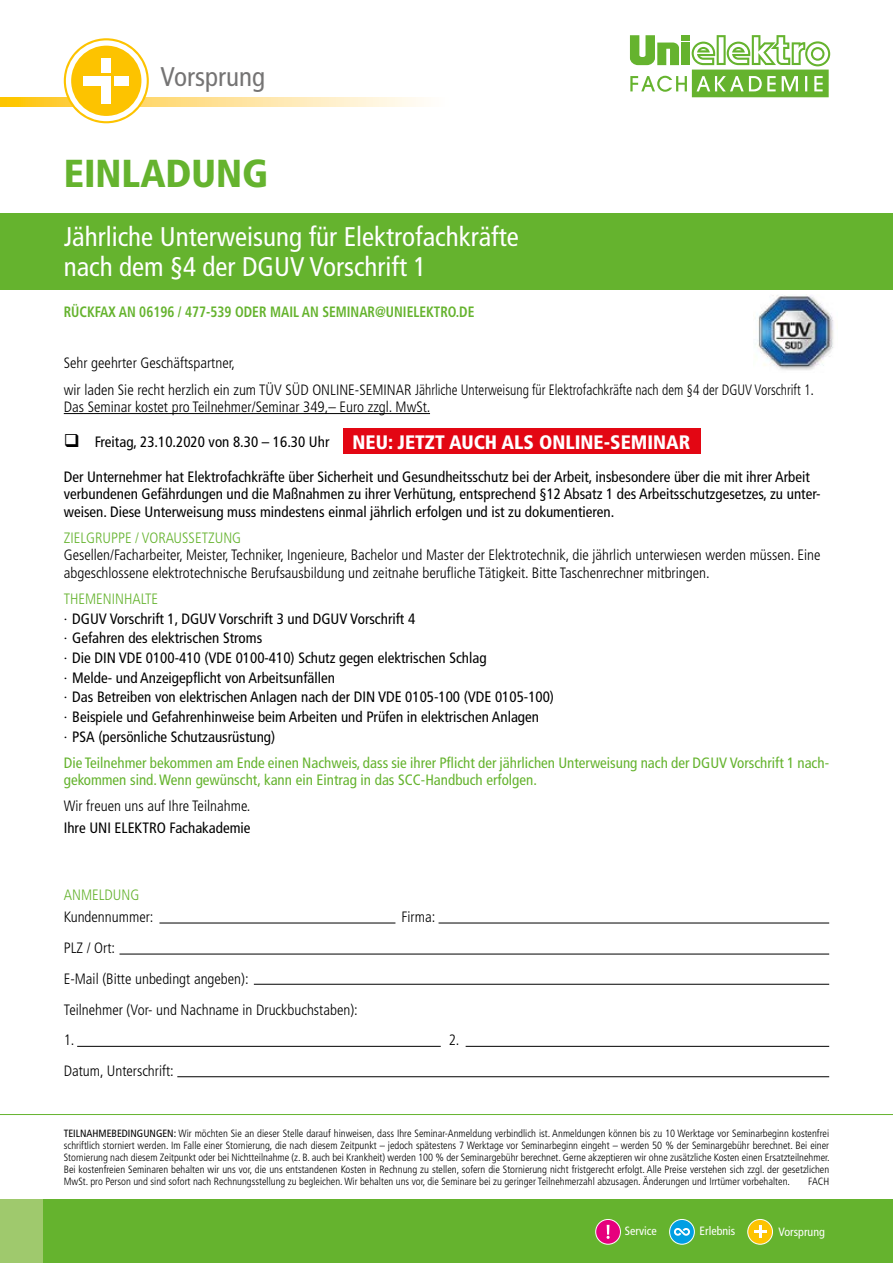
<style>
.page{position:relative;width:893px;height:1263px;background:#fff}
.page>*{position:absolute;margin:0;border:0;box-sizing:border-box;transform-origin:0 0}
.t1{font:900 condensed 39px "Frutiger LT";color:#65b32e}
.t2{font:condensed 27px/30px "Frutiger LT";color:#fff}
.t3{font:condensed 27px "Frutiger LT";color:#757474}
.t4{font:900 condensed 19.5px "Frutiger LT";color:#fff}
.t5{font:condensed 15px/19.6px "Frutiger LT";color:#000}
.t6{font:300 condensed 15px/30.8px "Frutiger LT";color:#000}
.t7{font:condensed 15px/17.5px "Frutiger LT";color:#65b32e}
.t8{font:700 condensed 15px "Frutiger LT";color:#65b32e;scale:.9 1}
.t9{font:300 condensed 15px "Frutiger LT";color:#65b32e}
.t10{font:condensed 12px "Frutiger LT";color:#fff}
.t11{font:300 condensed 10.5px/12px "Frutiger LT";color:#000;text-align:justify}
.s1{font-weight:300;color:#65b32e}
.s2{font-weight:300}
.s3{font-weight:400}
</style>
<div class="page">
<hr style="left:159px;top:923px;width:236px;height:1px;background:#000">
<hr style="left:439px;top:923px;width:390px;height:1px;background:#000">
<hr style="left:119px;top:954px;width:710px;height:1px;background:#000">
<hr style="left:254px;top:984px;width:575px;height:1px;background:#000">
<hr style="left:77px;top:1046px;width:364px;height:1px;background:#000">
<hr style="left:466px;top:1046px;width:363px;height:1px;background:#000">
<hr style="left:177px;top:1076px;width:652px;height:1px;background:#000">
<svg style="left:630px;top:35px;width:200px;height:62px"></svg>
<div style="left:0;top:213px;width:893px;height:77px;background:#65b32e"></div>
<svg style="left:0;top:98px;width:424px;height:8px;background:#fee294"></svg>
<svg style="left:64px;top:38px;width:85px;height:85px;background:#fdcd2b"></svg>
<div style="left:66px;top:40px;width:81px;height:81px;border:5px solid #fff;border-radius:50%"></div>
<div style="left:83px;top:76px;width:28px;height:9px;background:#fff"></div>
<div style="left:115px;top:76px;width:14px;height:9px;background:#fff"></div>
<div style="left:102px;top:76px;width:9px;height:28px;background:#fff"></div>
<div style="left:102px;top:58px;width:9px;height:15px;background:#fff"></div>
<div style="left:32px;top:1199px;width:861px;height:64px;background:#65b32e"></div>
<div style="left:0;top:1199px;width:43px;height:64px;background:#9fc96d"></div>
<hr style="left:0;top:1114px;width:893px;height:1px;background:#65b32e">
<div style="left:596px;top:1219px;width:24px;height:25px;background:#e6007d;border-radius:50%"></div>
<div style="left:595px;top:1219px;width:26px;height:25px;border:1px solid #fff;border-radius:50%"></div>
<svg style="left:607px;top:1225px;width:3px;height:14px"></svg>
<div style="left:670px;top:1219px;width:24px;height:25px;background:#009fe3;border-radius:50%"></div>
<div style="left:669px;top:1219px;width:26px;height:25px;border:1px solid #fff;border-radius:50%"></div>
<svg style="left:674px;top:1228px;width:16px;height:8px"></svg>
<div style="left:748px;top:1219px;width:24px;height:25px;background:#fdc300;border-radius:50%"></div>
<div style="left:747px;top:1219px;width:26px;height:25px;border:1px solid #fff;border-radius:50%"></div>
<svg style="left:754px;top:1225px;width:13px;height:13px"></svg>
<img style="left:757px;top:294px;width:77px;height:76px">
<hr style="left:64px;top:413px;width:366px;height:1px;background:#000">
<div style="left:343px;top:429px;width:357px;height:25px;background:#e30613"></div>
<h2 class="t3" style="left:161px;top:61px;width:106px">Vorsprung</h2>
<h1 class="t1" style="left:64px;top:150px;width:206px">EINLADUNG</h1>
<h2 class="t2" style="left:64px;top:222px;width:456px">Jährliche Unterweisung für Elektrofachkräfte nach dem §4 der DGUV Vorschrift 1</h2>
<h3 class="t8" style="left:64px;top:303px;width:458px">RÜCKFAX AN 06196 / 477-539 ODER MAIL AN SEMINAR@UNIELEKTRO.DE</h3>
<h3 class="t6" style="left:64px;top:350px;width:752px;line-height:26.1px">Sehr geehrter Geschäftspartner,<br>wir laden Sie recht herzlich ein zum TÜV SÜD ONLINE-SEMINAR Jährliche Unterweisung für Elektrofachkräfte nach dem §4 der DGUV Vorschrift 1.</h3>
<h3 class="t6" style="left:64px;top:392px;width:368px">Das Seminar kostet pro Teilnehmer/Seminar 349,– Euro zzgl. MwSt.</h3>
<h3 class="t5" style="left:64px;top:432px;width:267px">❑ Freitag, 23.10.2020 von 8.30 – 16.30 Uhr</h3>
<p class="t5" style="left:64px;top:468px;width:758px;line-height:17.5px">Der Unternehmer hat Elektrofachkräfte über Sicherheit und Gesundheitsschutz bei der Arbeit, insbesondere über die mit ihrer Arbeit verbundenen Gefährdungen und die Maßnahmen zu ihrer Verhütung, entsprechend §12 Absatz 1 des Arbeitsschutzgesetzes, zu unter&shy;weisen. Diese Unterweisung muss mindestens einmal jährlich erfolgen und ist zu dokumentieren.</p>
<h3 class="t9" style="left:64px;top:529px;width:179px">ZIELGRUPPE / VORAUSSETZUNG</h3>
<p class="t6" style="left:64px;top:547px;width:758px;line-height:17.5px">Gesellen/Facharbeiter, Meister, Techniker, Ingenieure, Bachelor und Master der Elektrotechnik, die jährlich unterwiesen werden müssen. Eine abgeschlossene elektrotechnische Berufsausbildung und zeitnahe berufliche Tätigkeit. Bitte Taschenrechner mitbringen.</p>
<p class="t5" style="left:64px;top:589px;width:492px"><span class="s1">THEMENINHALTE<br></span><span class="s2">·</span> DGUV Vorschrift 1, DGUV Vorschrift 3 und DGUV Vorschrift 4<br><span class="s2">·</span> Gefahren des elektrischen Stroms<br><span class="s2">·</span> Die DIN VDE 0100-410 (VDE 0100-410) Schutz gegen elektrischen Schlag<br><span class="s2">·</span> Melde- und Anzeigepflicht von Arbeitsunfällen<br><span class="s2">·</span> Das Betreiben von elektrischen Anlagen nach der DIN VDE 0105-100 (VDE 0105-100) <span class="s2">·</span> Beispiele und Gefahrenhinweise beim Arbeiten und Prüfen in elektrischen Anlagen<br><span class="s2">·</span> PSA (persönliche Schutzausrüstung)</p>
<h3 class="t7" style="left:64px;top:754px;width:767px">Die Teilnehmer bekommen am Ende einen Nachweis, dass sie ihrer Pflicht der jährlichen Unterweisung nach der DGUV Vorschrift 1 nach&shy;gekommen sind. Wenn gewünscht, kann ein Eintrag in das SCC-Handbuch erfolgen.</h3>
<h3 class="t6" style="left:64px;top:791px;width:188px">Wir freuen uns auf Ihre Teilnahme.</h3>
<h3 class="t5" style="left:64px;top:818px;width:188px">Ihre UNI ELEKTRO Fachakademie</h3>
<h3 class="t4" style="left:353px;top:430px;width:339px">NEU: JETZT AUCH ALS ONLINE-SEMINAR</h3>
<h3 class="t9" style="left:64px;top:886px;width:77px">ANMELDUNG</h3>
<h3 class="t6" style="left:64px;top:902px;width:91px">Kundennummer:</h3>
<h3 class="t6" style="left:401px;top:902px;width:35px">Firma:</h3>
<h3 class="t6" style="left:64px;top:933px;width:296px">PLZ / Ort:<br>E-Mail (Bitte unbedingt angeben):<br>Teilnehmer (Vor- und Nachname in Druckbuchstaben):<br>1.</h3>
<h3 class="t6" style="left:64px;top:1056px;width:111px">Datum, Unterschrift:</h3>
<h3 class="t6" style="left:449px;top:1025px;width:12px">2.</h3>
<p class="t11" style="left:64px;top:1127px;width:767px"><span class="s3">TEILNAHMEBEDINGUNGEN:</span> Wir möchten Sie an dieser Stelle darauf hinweisen, dass Ihre Seminar-Anmeldung verbindlich ist. Anmeldungen können bis zu 10 Werktage vor Seminarbeginn kostenfrei schriftlich storniert werden. Im Falle einer Stornierung, die nach diesem Zeitpunkt – jedoch spätestens 7 Werktage vor Seminarbeginn eingeht – werden 50 % der Seminargebühr berechnet. Bei einer Stornierung nach diesem Zeitpunkt oder bei Nichtteilnahme (z. B. auch bei Krankheit) werden 100 % der Seminargebühr berechnet. Gerne akzeptieren wir ohne zusätzliche Kosten einen Ersatzteilnehmer.<br>Bei kostenfreien Seminaren behalten wir uns vor, die uns entstandenen Kosten in Rechnung zu stellen, sofern die Stornierung nicht fristgerecht erfolgt. Alle Preise verstehen sich zzgl. der gesetzlichen MwSt. pro Person und sind sofort nach Rechnungsstellung zu begleichen. Wir behalten uns vor, die Seminare bei zu geringer Teilnehmerzahl abzusagen. Änderungen und Irrtümer vorbehalten.</p>
<p class="t11" style="left:808px;top:1175px;width:22px">FACH</p>
<p class="t10" style="left:625px;top:1224px;width:33px">Service</p>
<p class="t10" style="left:700px;top:1224px;width:37px">Erlebnis</p>
<p class="t10" style="left:778px;top:1225px;width:48px">Vorsprung</p>
</div>
